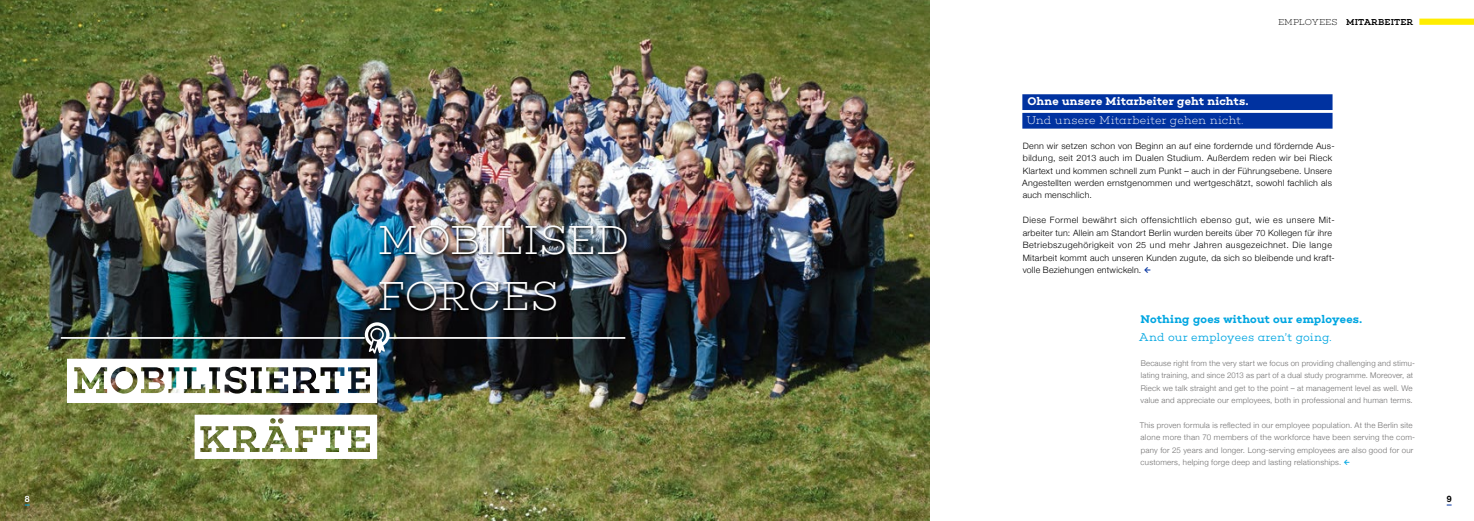
<style>
.page{position:relative;width:1474px;height:521px;background:#fff}
.page>*{position:absolute;margin:0;border:0;box-sizing:border-box;transform-origin:0 0}
.t1{font:200 41.12px/55.8px "Choplin";letter-spacing:-.01em;color:#fff}
.t2{font:600 11.38px "Choplin";letter-spacing:.015em;color:#fff}
.t3{font:600 11.38px "Choplin";letter-spacing:.015em;color:#00a6e1}
.t4{font:200 11.38px "Choplin";letter-spacing:-.005em;color:#fff}
.t5{font:300 11.38px "Choplin";letter-spacing:.01em;color:#00a6e1}
.t6{font:300 8.75px/12.4px "Helvetica Neue";letter-spacing:.03em;color:#000}
.t7{font:500 8.75px "Choplin";letter-spacing:.02em;color:#000}
.t8{font:700 8.75px "Helvetica Neue";color:#000}
.t9{font:700 8.75px "Helvetica Neue";color:#fff}
.t10{font:300 7.88px/12.4px "Helvetica Neue";letter-spacing:.03em;color:#706f6f}
.s1{font-weight:200}
.s2{font-family:"Choplin";font-weight:500;color:#0032a0}
.s3{font-family:"Choplin";font-weight:500;color:#00a6e1}
</style>
<div class="page">
<img style="left:0;top:0;width:929px;height:521px">
<div style="left:1419px;top:19px;width:54px;height:6px;background:#ffed00"></div>
<img style="left:67px;top:359px;width:310px;height:44px">
<svg style="left:195px;top:415px;width:182px;height:44px"></svg>
<hr style="left:61px;top:337px;width:304px;height:2px;background:#fff">
<hr style="left:386px;top:337px;width:239px;height:2px;background:#fff">
<div style="left:379px;top:225px;width:251px;height:89px;background:#000;opacity:.75"></div>
<div style="left:1022px;top:94px;width:310px;height:16px;background:#0032a0"></div>
<div style="left:1022px;top:113px;width:310px;height:16px;background:#0032a0"></div>
<svg style="left:365px;top:322px;width:24px;height:31px"></svg>
<p class="t9" style="left:25px;top:492px;width:6px">8</p>
<h1 class="t1" style="left:377px;top:213px;width:253px">MOBILISED<br>FORCES</h1>
<p class="t7" style="left:1278px;top:17px;width:136px"><span class="s1">EMPLOYEES</span> MITARBEITER</p>
<h2 class="t2" style="left:1027px;top:95px;width:222px">Ohne unsere Mitarbeiter geht nichts.</h2>
<h2 class="t4" style="left:1026px;top:114px;width:218px">Und unsere Mitarbeiter gehen nicht.</h2>
<p class="t6" style="left:1022px;top:139px;width:314px">Denn wir setzen schon von Beginn an auf eine fordernde und fördernde Aus&shy;bildung, seit 2013 auch im Dualen Studium. Außerdem reden wir bei Rieck Klartext und kommen schnell zum Punkt – auch in der Führungsebene. Unsere Angestellten werden ernstgenommen und wertgeschätzt, sowohl fachlich als auch menschlich.</p>
<p class="t6" style="left:1022px;top:213px;width:313px">Diese Formel bewährt sich offensichtlich ebenso gut, wie es unsere Mit&shy;arbeiter tun: Allein am Standort Berlin wurden bereits über 70 Kollegen für ihre Betriebszugehörigkeit von 25 und mehr Jahren ausgezeichnet. Die lange Mitarbeit kommt auch unseren Kunden zugute, da sich so bleibende und kraft&shy;volle Beziehungen entwickeln. <span class="s2">←</span></p>
<h2 class="t3" style="left:1140px;top:312px;width:223px">Nothing goes without our employees.</h2>
<h2 class="t5" style="left:1139px;top:331px;width:194px">And our employees aren’t going.</h2>
<p class="t10" style="left:1140px;top:356px;width:276px">Because right from the very start we focus on providing challenging and stimu&shy;lating training, and since 2013 as part of a dual study programme. Moreover, at Rieck we talk straight and get to the point – at management level as well. We value and appreciate our employees, both in professional and human terms.</p>
<p class="t10" style="left:1139px;top:418px;width:277px">This proven formula is reflected in our employee population. At the Berlin site alone more than 70 members of the workforce have been serving the com&shy;pany for 25 years and longer. Long-serving employees are also good for our customers, helping forge deep and lasting relationships. <span class="s3">←</span></p>
<p class="t8" style="left:1446px;top:492px;width:6px">9</p>
</div>
